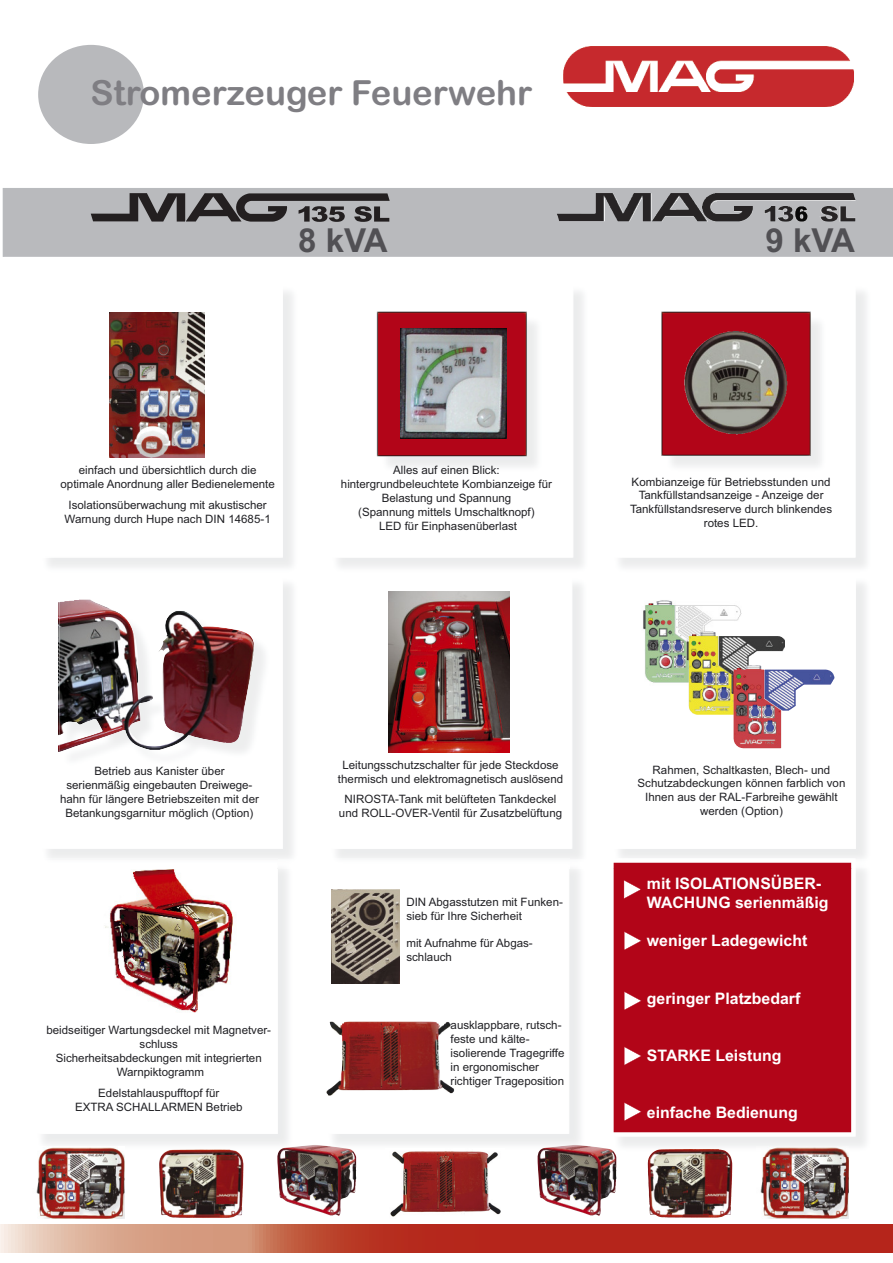
<style>
.page{position:relative;width:893px;height:1263px;background:#fff}
.page>*{position:absolute;margin:0;border:0;box-sizing:border-box;transform-origin:0 0}
.t1{font:34.65px "Arial Rounded MT Bold";color:#7f7e83}
.t2{font:700 33px "Arial";letter-spacing:-.035em;color:#515054}
.t3{font:700 15.9px/19px "Arial";color:#fff}
.t4{font:11.55px/13.8px "Arial";color:#212125;text-align:center}
</style>
<div class="page">
<img style="left:760px;top:1156px;width:88px;height:62px">
<img style="left:340px;top:311px;width:233px;height:247px">
<img style="left:688px;top:612px;width:147px;height:103px">
<img style="left:43px;top:869px;width:245px;height:284px">
<img style="left:43px;top:869px;width:235px;height:265px">
<img style="left:330px;top:889px;width:125px;height:202px">
<img style="left:109px;top:312px;width:96px;height:146px">
<svg style="left:3px;top:188px;width:889px;height:69px;background:#b2b3b6"></svg>
<div style="left:38px;top:45px;width:106px;height:99px;background:#b8b9bc;border-radius:50%"></div>
<img style="left:563px;top:46px;width:291px;height:60px">
<img style="left:109px;top:313px;width:95px;height:144px">
<img style="left:187px;top:1149px;width:56px;height:69px">
<img style="left:390px;top:1151px;width:111px;height:66px">
<img style="left:276px;top:1145px;width:80px;height:71px">
<img style="left:36px;top:1147px;width:89px;height:71px">
<img style="left:326px;top:1022px;width:128px;height:74px">
<img style="left:642px;top:600px;width:99px;height:86px">
<img style="left:709px;top:631px;width:75px;height:34px">
<img style="left:731px;top:665px;width:103px;height:84px">
<img style="left:104px;top:869px;width:136px;height:145px">
<img style="left:58px;top:599px;width:33px;height:153px">
<img style="left:59px;top:600px;width:202px;height:152px">
<img style="left:332px;top:889px;width:67px;height:95px">
<img style="left:661px;top:312px;width:169px;height:163px">
<img style="left:661px;top:312px;width:149px;height:143px">
<img style="left:684px;top:331px;width:103px;height:103px">
<img style="left:620px;top:859px;width:246px;height:297px">
<img style="left:756px;top:1147px;width:92px;height:9px">
<div style="left:613px;top:858px;width:242px;height:279px;background:#b20518"></div>
<img style="left:378px;top:313px;width:168px;height:162px">
<div style="left:378px;top:313px;width:148px;height:143px;background:#b20518"></div>
<img style="left:400px;top:328px;width:107px;height:111px">
<svg style="left:0;top:1225px;width:892px;height:27px;background:#c15343"></svg>
<img style="left:388px;top:592px;width:122px;height:160px">
<svg style="left:623px;top:880px;width:18px;height:19px"></svg>
<svg style="left:624px;top:931px;width:17px;height:19px"></svg>
<svg style="left:624px;top:991px;width:17px;height:19px"></svg>
<svg style="left:624px;top:1046px;width:17px;height:20px"></svg>
<img style="left:536px;top:1145px;width:80px;height:71px">
<img style="left:676px;top:1149px;width:56px;height:69px">
<svg style="left:91px;top:193px;width:298px;height:29px;background:#6c6b6d"></svg>
<img style="left:557px;top:193px;width:150px;height:29px">
<svg style="left:624px;top:1102px;width:17px;height:19px"></svg>
<h1 class="t1" style="left:90px;top:80px;width:443px">Stromerzeuger Feuerwehr</h1>
<h2 class="t2" style="left:298px;top:223px;width:91px">8 kVA</h2>
<h2 class="t2" style="left:765px;top:222px;width:91px">9 kVA</h2>
<p class="t4" style="left:60px;top:463px;width:216px">einfach und übersichtlich durch die optimale Anordnung aller Bedienelemente</p>
<p class="t4" style="left:65px;top:498px;width:208px">Isolationsüberwachung mit akustischer<br>Warnung durch Hupe nach DIN 14685-1</p>
<p class="t4" style="left:341px;top:464px;width:212px">Alles auf einen Blick: hintergrundbeleuchtete Kombianzeige für<br>Belastung und Spannung<br>(Spannung mittels Umschaltknopf)<br>LED für Einphasenüberlast</p>
<p class="t4" style="left:630px;top:475px;width:203px">Kombianzeige für Betriebsstunden und<br>Tankfüllstandsanzeige - Anzeige der<br>Tankfüllstandsreserve durch blinkendes rotes LED.</p>
<p class="t4" style="left:60px;top:765px;width:200px">Betrieb aus Kanister über<br>serienmäßig eingebauten Dreiwege&shy;hahn für längere Betriebszeiten mit der Betankungsgarnitur möglich (Option)</p>
<p class="t4" style="left:46px;top:1024px;width:226px">beidseitiger Wartungsdeckel mit Magnetver&shy;schluss<br>Sicherheitsabdeckungen mit integrierten<br>Warnpiktogramm</p>
<p class="t4" style="left:75px;top:1086px;width:169px">Edelstahlauspufftopf für<br>EXTRA SCHALLARMEN Betrieb</p>
<p class="t4" style="left:338px;top:758px;width:227px">Leitungsschutzschalter für jede Steckdose thermisch und elektromagnetisch auslösend</p>
<p class="t4" style="left:339px;top:793px;width:225px">NIROSTA-Tank mit belüfteten Tankdeckel und ROLL-OVER-Ventil für Zusatzbelüftung</p>
<p class="t4" style="left:406px;top:895px;width:158px;text-align:left">DIN Abgasstutzen mit Funken&shy;sieb für Ihre Sicherheit</p>
<p class="t4" style="left:406px;top:937px;width:128px;text-align:left">mit Aufnahme für Abgas&shy;schlauch</p>
<p class="t4" style="left:450px;top:1019px;width:115px;text-align:left">ausklappbare, rutsch&shy;feste und kälte&shy;isolierende Tragegriffe in ergonomischer richtiger Trageposition</p>
<p class="t4" style="left:637px;top:763px;width:209px">Rahmen, Schaltkasten, Blech- und<br>Schutzabdeckungen können farblich von<br>Ihnen aus der RAL-Farbreihe gewählt werden (Option)</p>
<h3 class="t3" style="left:647px;top:874px;width:183px">mit ISOLATIONSÜBER-<br>WACHUNG serienmäßig</h3>
<h3 class="t3" style="left:647px;top:931px;width:162px">weniger Ladegewicht</h3>
<h3 class="t3" style="left:647px;top:989px;width:155px">geringer Platzbedarf</h3>
<h3 class="t3" style="left:647px;top:1046px;width:136px">STARKE Leistung</h3>
<h3 class="t3" style="left:647px;top:1103px;width:152px">einfache Bedienung</h3>
</div>
